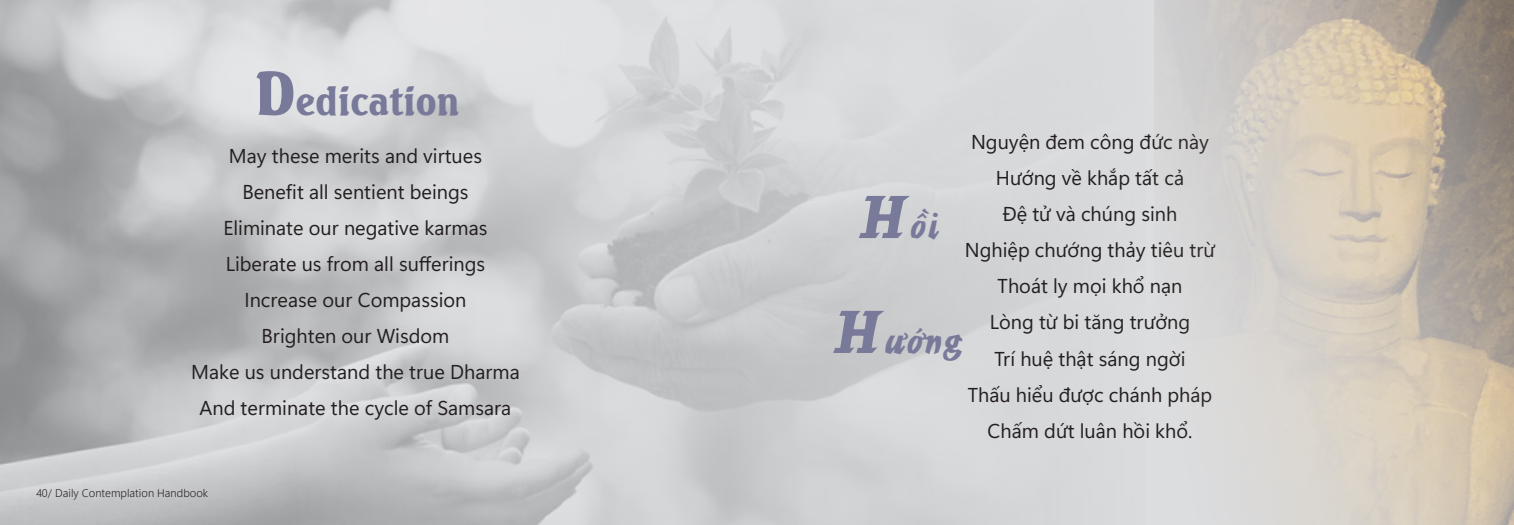
<style>
.page{position:relative;width:1514px;height:525px;background:#fff}
.page>*{position:absolute;margin:0;border:0;box-sizing:border-box;transform-origin:0 0}
.t1{font:36px "UVN Chim Bien Nang";color:#797a9a}
.t2{font:700 36px "Mercurius Script";color:#797a9a}
.Paragraph_Style_1{font:20px "Segoe UI Variable";color:#231f20}
.Left_11pt_Semibold{font:11px "Segoe UI Variable";color:#231f20}
.s1{font-size:60px}
</style>
<div class="page">
<div style="left:1154px;top:0;width:360px;height:524px;background:#fff;opacity:.75"></div>
<p class="t1" style="left:254px;top:73px;width:207px"><span class="s1">D</span>edication</p>
<p class="Paragraph_Style_1" style="left:229px;top:141px;width:255px">May these merits and virtues</p>
<p class="Paragraph_Style_1" style="left:242px;top:177px;width:227px">Benefit all sentient beings</p>
<p class="Paragraph_Style_1" style="left:223px;top:213px;width:266px">Eliminate our negative karmas</p>
<p class="Paragraph_Style_1" style="left:226px;top:249px;width:261px">Liberate us from all sufferings</p>
<p class="Paragraph_Style_1" style="left:244px;top:285px;width:224px">Increase our Compassion</p>
<p class="Paragraph_Style_1" style="left:261px;top:321px;width:189px">Brighten our Wisdom</p>
<p class="Paragraph_Style_1" style="left:191px;top:357px;width:330px">Make us understand the true Dharma</p>
<p class="Paragraph_Style_1" style="left:200px;top:393px;width:313px">And terminate the cycle of Samsara</p>
<p class="Left_11pt_Semibold" style="left:36px;top:485px;width:174px">40/ Daily Contemplation Handbook</p>
<p class="Paragraph_Style_1" style="left:971px;top:128px;width:239px">Nguyện đem công đức này</p>
<p class="Paragraph_Style_1" style="left:996px;top:164px;width:190px">Hướng về khắp tất cả</p>
<p class="Paragraph_Style_1" style="left:1003px;top:200px;width:176px">Đệ tử và chúng sinh</p>
<p class="Paragraph_Style_1" style="left:965px;top:236px;width:252px">Nghiệp chướng thảy tiêu trừ</p>
<p class="Paragraph_Style_1" style="left:997px;top:272px;width:186px">Thoát ly mọi khổ nạn</p>
<p class="Paragraph_Style_1" style="left:990px;top:308px;width:202px">Lòng từ bi tăng trưởng</p>
<p class="Paragraph_Style_1" style="left:994px;top:344px;width:192px">Trí huệ thật sáng ngời</p>
<p class="Paragraph_Style_1" style="left:968px;top:380px;width:246px">Thấu hiểu được chánh pháp</p>
<p class="Paragraph_Style_1" style="left:987px;top:416px;width:206px">Chấm dứt luân hồi khổ.</p>
<p class="t2" style="left:857px;top:199px;width:84px"><span class="s1">H</span>ồi</p>
<p class="t2" style="left:832px;top:314px;width:133px"><span class="s1">H</span>ướng</p>
</div>
